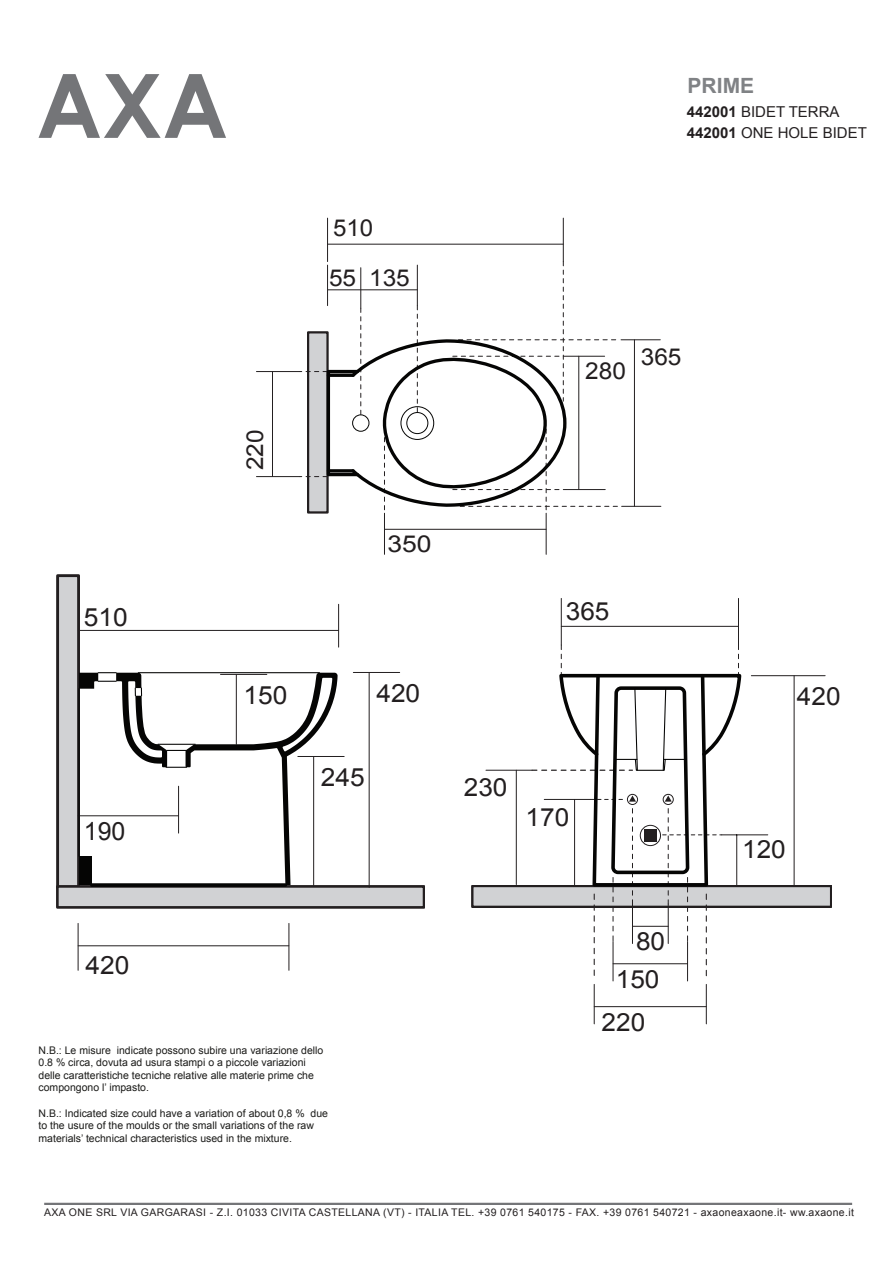
<style>
.page{position:relative;width:893px;height:1263px;background:#fff}
.page>*{position:absolute;margin:0;border:0;box-sizing:border-box;transform-origin:0 0}
.t1{font:25.2px "Arial";color:#231f20;scale:1.05 1}
.t2{font:25.2px "Arial";color:#231f20}
.t3{font:25.05px "Arial";color:#231f20;scale:1.05 1}
.t4{font:23.25px "Arial";color:#231f20;scale:1.05 1}
.t5{font:23.25px "Arial";color:#231f20}
.t6{font:23.25px "Arial";color:#231f20;scale:1.14 1}
.t7{font:700 21px "Arial";color:#808285}
.t8{font:15px/21px "Arial";color:#231f20}
.t9{font:10.5px/12.6px "Arial";color:#1b1b19}
.t10{font:10.5px "Arial";letter-spacing:.035em;color:#231f20}
.s1{font-weight:700}
</style>
<div class="page">
<hr style="left:44px;top:1203px;width:808px;height:2px;background:#747578">
<svg style="left:39px;top:74px;width:187px;height:64px"></svg>
<div style="left:308px;top:332px;width:20px;height:180px;background:#d1d2d4"></div>
<div style="left:307px;top:332px;width:21px;height:181px;border:2px solid #231f20"></div>
<div style="left:58px;top:576px;width:21px;height:311px;background:#d1d2d4"></div>
<div style="left:57px;top:575px;width:22px;height:313px;border:3px solid #231f20"></div>
<div style="left:57px;top:886px;width:367px;height:21px;background:#d1d2d4"></div>
<div style="left:57px;top:885px;width:368px;height:23px;border:3px solid #231f20"></div>
<hr style="left:78px;top:630px;width:260px;height:1px;background:#231f20">
<hr style="left:338px;top:604px;width:1px;height:43px;background:#231f20">
<hr style="left:369px;top:672px;width:1px;height:215px;background:#231f20">
<hr style="left:353px;top:672px;width:47px;height:1px;background:#231f20">
<hr style="left:298px;top:756px;width:46px;height:1px;background:#231f20">
<hr style="left:78px;top:945px;width:211px;height:1px;background:#231f20">
<hr style="left:78px;top:923px;width:1px;height:47px;background:#231f20">
<hr style="left:288px;top:923px;width:1px;height:47px;background:#231f20">
<hr style="left:78px;top:689px;width:2px;height:167px;background:#050504">
<hr style="left:92px;top:883px;width:193px;height:4px;background:#050504">
<svg style="left:79px;top:672px;width:259px;height:213px"></svg>
<hr style="left:327px;top:265px;width:1px;height:41px;background:#231f20">
<hr style="left:328px;top:290px;width:89px;height:1px;background:#231f20">
<hr style="left:384px;top:529px;width:162px;height:1px;background:#231f20">
<hr style="left:384px;top:513px;width:1px;height:41px;background:#231f20">
<hr style="left:546px;top:513px;width:1px;height:41px;background:#231f20">
<svg style="left:300px;top:371px;width:27px;height:1px"></svg>
<svg style="left:300px;top:476px;width:27px;height:1px"></svg>
<hr style="left:272px;top:372px;width:1px;height:104px;background:#231f20">
<hr style="left:256px;top:371px;width:44px;height:1px;background:#231f20">
<hr style="left:256px;top:476px;width:44px;height:1px;background:#231f20">
<hr style="left:328px;top:244px;width:235px;height:1px;background:#231f20">
<hr style="left:563px;top:218px;width:1px;height:44px;background:#231f20">
<hr style="left:327px;top:218px;width:1px;height:44px;background:#231f20">
<hr style="left:328px;top:469px;width:25px;height:3px;background:#050504">
<hr style="left:328px;top:374px;width:25px;height:3px;background:#050504">
<svg style="left:348px;top:262px;width:261px;height:251px"></svg>
<div style="left:327px;top:370px;width:32px;height:106px;border:3px solid #050504"></div>
<hr style="left:794px;top:676px;width:1px;height:209px;background:#231f20">
<hr style="left:751px;top:675px;width:74px;height:1px;background:#231f20">
<div style="left:472px;top:885px;width:360px;height:23px;background:#d1d2d4;border:2px solid #231f20"></div>
<hr style="left:516px;top:770px;width:1px;height:114px;background:#231f20">
<hr style="left:486px;top:770px;width:46px;height:1px;background:#231f20">
<hr style="left:594px;top:1006px;width:112px;height:1px;background:#231f20">
<hr style="left:594px;top:984px;width:1px;height:40px;background:#231f20">
<hr style="left:706px;top:984px;width:1px;height:40px;background:#231f20">
<hr style="left:561px;top:626px;width:177px;height:1px;background:#231f20">
<hr style="left:561px;top:598px;width:1px;height:47px;background:#231f20">
<hr style="left:738px;top:598px;width:1px;height:47px;background:#231f20">
<hr style="left:722px;top:834px;width:46px;height:1px;background:#231f20">
<svg style="left:609px;top:339px;width:82px;height:864px"></svg>
<svg style="left:532px;top:645px;width:211px;height:336px"></svg>
<h3 class="t7" style="left:688px;top:72px;width:68px">PRIME</h3>
<h3 class="t5" style="left:333px;top:213px;width:42px">510</h3>
<h1 class="t1" style="left:84px;top:600px;width:43px">510</h1>
<h1 class="t2" style="left:84px;top:815px;width:43px">190</h1>
<h1 class="t1" style="left:85px;top:948px;width:43px">420</h1>
<h3 class="t4" style="left:329px;top:263px;width:78px">55 135</h3>
<h3 class="t4" style="left:240px;top:470px;width:40px;rotate:-90deg">220</h3>
<h3 class="t6" style="left:387px;top:528px;width:40px">350</h3>
<h1 class="t1" style="left:244px;top:679px;width:43px">150</h1>
<h1 class="t1" style="left:376px;top:677px;width:43px">420</h1>
<h1 class="t1" style="left:321px;top:761px;width:43px">245</h1>
<p class="t9" style="left:39px;top:1044px;width:286px">N.B.: Le misure indicate possono subire una variazione dello 0.8 % circa, dovuta ad usura stampi o a piccole variazioni delle caratteristiche tecniche relative alle materie prime che compongono l’ impasto.</p>
<p class="t9" style="left:39px;top:1107px;width:291px">N.B.: Indicated size could have a variation of about 0,8 % due to the usure of the moulds or the small variations of the raw materials’ technical characteristics used in the mixture.</p>
<h3 class="t8" style="left:687px;top:101px;width:182px"><span class="s1">442001</span> BIDET TERRA<br><span class="s1">442001</span> ONE HOLE BIDET</h3>
<h3 class="t4" style="left:585px;top:355px;width:40px">280</h3>
<h3 class="t4" style="left:641px;top:342px;width:40px">365</h3>
<h2 class="t3" style="left:566px;top:594px;width:43px">365</h2>
<h2 class="t3" style="left:464px;top:771px;width:43px">230</h2>
<h2 class="t3" style="left:526px;top:801px;width:43px">170</h2>
<h2 class="t3" style="left:636px;top:925px;width:29px">80</h2>
<h2 class="t3" style="left:616px;top:963px;width:43px">150</h2>
<h2 class="t3" style="left:601px;top:1005px;width:43px">220</h2>
<h2 class="t3" style="left:797px;top:680px;width:43px">420</h2>
<h2 class="t3" style="left:742px;top:833px;width:43px">120</h2>
<p class="t10" style="left:44px;top:1206px;width:811px">AXA ONE SRL VIA GARGARASI - Z.I. 01033 CIVITA CASTELLANA (VT) - ITALIA TEL. +39 0761 540175 - FAX. +39 0761 540721 - axaoneaxaone.it- ww.axaone.it</p>
</div>
